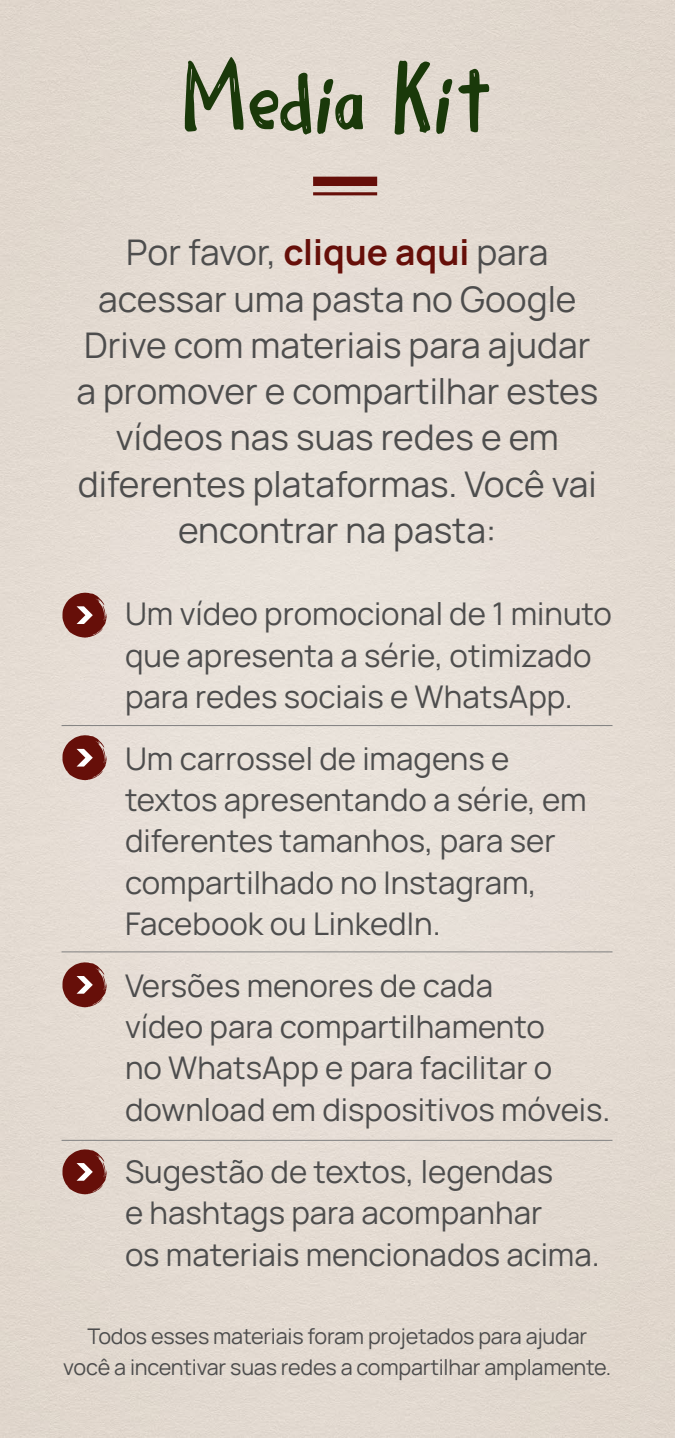
<style>
.page{position:relative;width:675px;height:1438px;background:#e4dbd3}
.page>*{position:absolute;margin:0;border:0;box-sizing:border-box;transform-origin:0 0}
.t1{font:101.94px "Scribble Note DEMO";color:#1a390a}
.t2{font:35.31px/46.2px "Manrope";color:#4d4d4d;text-align:center}
.t3{font:31.25px/41.2px "Manrope";color:#4d4d4d}
.t4{font:21.56px/31.2px "Manrope";letter-spacing:-.01em;color:#4d4d4d;text-align:center}
.s1{font-weight:700;color:#660f09}
</style>
<div class="page">
<div style="left:313px;top:177px;width:64px;height:9px;background:#660f09"></div>
<hr style="left:313px;top:192px;width:64px;height:3px;background:#660f09">
<hr style="left:62px;top:725px;width:550px;height:1px;background:#808080">
<hr style="left:62px;top:951px;width:550px;height:1px;background:#808080">
<hr style="left:62px;top:1140px;width:550px;height:1px;background:#808080">
<svg style="left:62px;top:592px;width:45px;height:45px;background:#8f524c"></svg>
<svg style="left:62px;top:735px;width:45px;height:45px;background:#8f524c"></svg>
<svg style="left:62px;top:962px;width:45px;height:45px;background:#8f514b"></svg>
<svg style="left:62px;top:1149px;width:45px;height:45px;background:#8e514a"></svg>
<h1 class="t1" style="left:182px;top:44px;width:312px">Media Kit</h1>
<p class="t2" style="left:76px;top:227px;width:523px">Por favor, <span class="s1">clique aqui</span> para acessar uma pasta no Google<br>Drive com materiais para ajudar a promover e compartilhar estes vídeos nas suas redes e em diferentes plataformas. Você vai encontrar na pasta:</p>
<p class="t3" style="left:125px;top:591px;width:488px">Um vídeo promocional de 1 minuto que apresenta a série, otimizado para redes sociais e WhatsApp.</p>
<p class="t3" style="left:125px;top:736px;width:463px">Um carrossel de imagens e textos apresentando a série, em diferentes tamanhos, para ser compartilhado no Instagram,<br>Facebook ou LinkedIn.</p>
<p class="t3" style="left:125px;top:962px;width:487px;line-height:41.4px">Versões menores de cada<br>vídeo para compartilhamento<br>no WhatsApp e para facilitar o download em dispositivos móveis.</p>
<p class="t3" style="left:125px;top:1149px;width:476px">Sugestão de textos, legendas<br>e hashtags para acompanhar<br>os materiais mencionados acima.</p>
<p class="t4" style="left:63px;top:1319px;width:550px">Todos esses materiais foram projetados para ajudar você a incentivar suas redes a compartilhar amplamente.</p>
</div>
